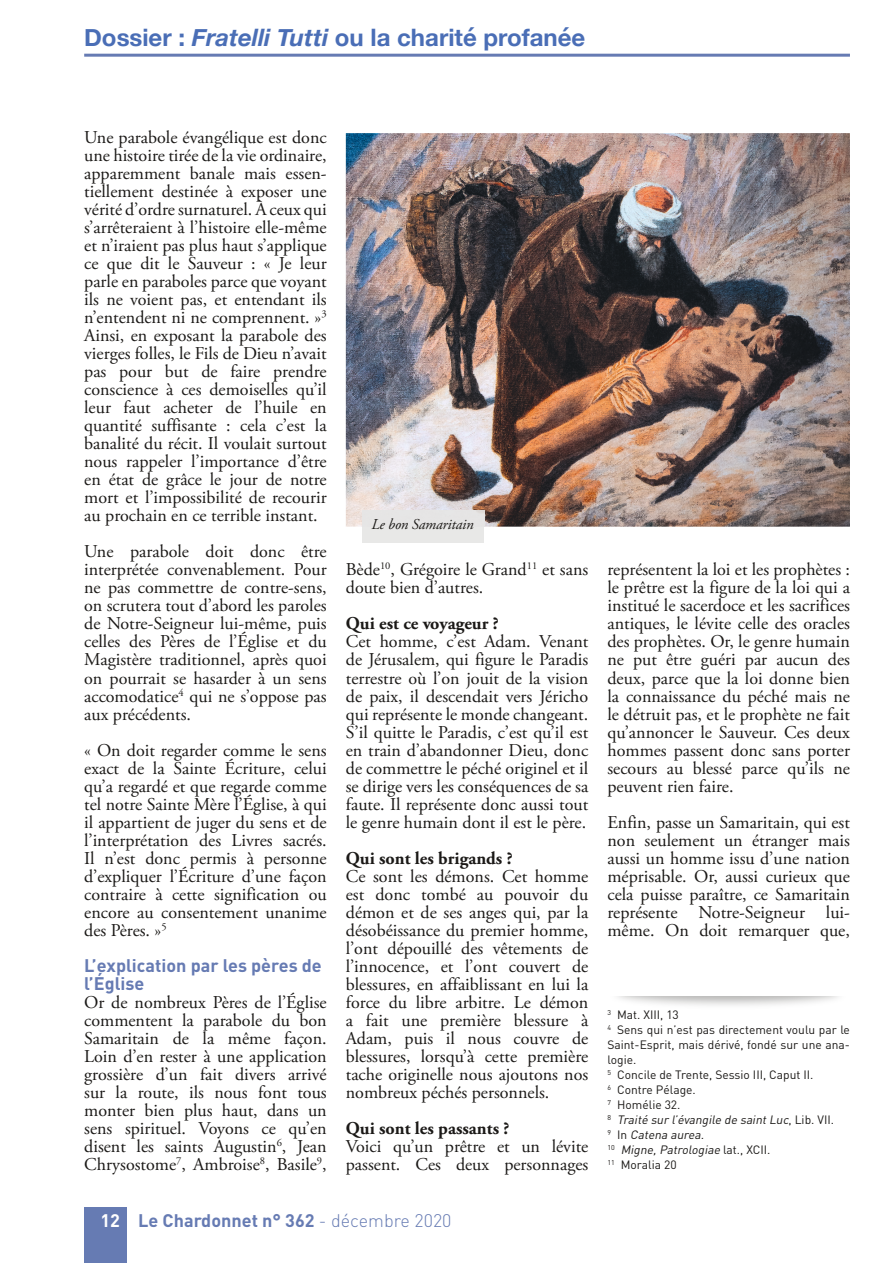
<style>
.page{position:relative;width:893px;height:1263px;background:#fff}
.page>*{position:absolute;margin:0;border:0;box-sizing:border-box;transform-origin:0 0}
.t1{font:700 24px "Helvetica Neue";color:#4a6eb6}
.t2{font:18px/18px "Adobe Garamond Pro";color:#1b1917;text-align:justify}
.t3{font:700 18px/18px "DIN";color:#667bb3}
.t4{font:700 18px "Adobe Garamond Pro";color:#1b1917}
.t5{font:italic 15px "Adobe Garamond Pro";letter-spacing:-.01em;color:#1b1917}
.t6{font:12px/15px "DIN";color:#1b1917}
.s1{font-style:italic}
.s2{color:#fff}
.s3{font-weight:300}
</style>
<div class="page">
<div style="left:84px;top:1207px;width:43px;height:55px;background:#667bb3"></div>
<hr style="left:84px;top:54px;width:766px;height:3px;background:#667bb3">
<img style="left:346px;top:133px;width:504px;height:393px">
<div style="left:362px;top:526px;width:122px;height:16px;background:#e8e8e7"></div>
<div style="left:362px;top:510px;width:122px;height:16px;background:#e6e5e5"></div>
<h1 class="t1" style="left:84px;top:19px;width:502px">Dossier : <span class="s1">Fratelli Tutti</span> ou la charité profanée</h1>
<p class="t2" style="left:84px;top:129px;width:244px">Une parabole évangélique est donc une histoire tirée de la vie ordinaire, apparemment banale mais essen&shy;tiellement destinée à exposer une vérité d’ordre surnaturel. À ceux qui s’arrêteraient à l’histoire elle-même et n’iraient pas plus haut s’applique ce que dit le Sauveur : « Je leur parle en paraboles parce que voyant ils ne voient pas, et entendant ils n’entendent ni ne comprennent. »<sup>3<br></sup>Ainsi, en exposant la parabole des vierges folles, le Fils de Dieu n’avait pas pour but de faire prendre conscience à ces demoiselles qu’il leur faut acheter de l’huile en quantité suffisante : cela c’est la banalité du récit. Il voulait surtout nous rappeler l’importance d’être en état de grâce le jour de notre mort et l’impossibilité de recourir au prochain en ce terrible instant.</p>
<p class="t2" style="left:84px;top:543px;width:244px">Une parabole doit donc être interprétée convenablement. Pour ne pas commettre de contre-sens, on scrutera tout d’abord les paroles de Notre-Seigneur lui-même, puis celles des Pères de l’Église et du Magistère traditionnel, après quoi on pourrait se hasarder à un sens accomodatice<sup>4</sup> qui ne s’oppose pas aux précédents.</p>
<p class="t2" style="left:84px;top:741px;width:244px">« On doit regarder comme le sens exact de la Sainte Écriture, celui qu’a regardé et que regarde comme tel notre Sainte Mère l’Église, à qui il appartient de juger du sens et de l’interprétation des Livres sacrés.<br>Il n’est donc permis à personne d’expliquer l’Écriture d’une façon contraire à cette signification ou encore au consentement unanime des Pères. »<sup>5</sup></p>
<p class="t3" style="left:84px;top:955px;width:239px">L’explication par les pères de l’Église</p>
<p class="t2" style="left:84px;top:993px;width:244px">Or de nombreux Pères de l’Église commentent la parabole du bon Samaritain de la même façon.<br>Loin d’en rester à une application grossière d’un fait divers arrivé sur la route, ils nous font tous monter bien plus haut, dans un sens spirituel. Voyons ce qu’en disent les saints Augustin<sup>6</sup>, Jean Chrysostome<sup>7</sup>, Ambroise<sup>8</sup>, Basile<sup>9</sup>,</p>
<p class="t5" style="left:371px;top:515px;width:104px">Le bon Samaritain</p>
<p class="t2" style="left:346px;top:561px;width:244px">Bède<sup>10</sup>, Grégoire le Grand<sup>11</sup> et sans doute bien d’autres.</p>
<p class="t4" style="left:346px;top:613px;width:154px">Qui est ce voyageur ?</p>
<p class="t2" style="left:346px;top:633px;width:244px">Cet homme, c’est Adam. Venant de Jérusalem, qui figure le Paradis terrestre où l’on jouit de la vision de paix, il descendait vers Jéricho qui représente le monde changeant.<br>S’il quitte le Paradis, c’est qu’il est en train d’abandonner Dieu, donc de commettre le péché originel et il se dirige vers les conséquences de sa faute. Il représente donc aussi tout le genre humain dont il est le père.</p>
<p class="t4" style="left:346px;top:847px;width:168px">Qui sont les brigands ?</p>
<p class="t2" style="left:346px;top:867px;width:244px">Ce sont les démons. Cet homme est donc tombé au pouvoir du démon et de ses anges qui, par la désobéissance du premier homme, l’ont dépouillé des vêtements de l’innocence, et l’ont couvert de blessures, en affaiblissant en lui la force du libre arbitre. Le démon a fait une première blessure à Adam, puis il nous couvre de blessures, lorsqu’à cette première tache originelle nous ajoutons nos nombreux péchés personnels.</p>
<p class="t4" style="left:346px;top:1117px;width:165px">Qui sont les passants ?</p>
<p class="t2" style="left:346px;top:1137px;width:244px">Voici qu’un prêtre et un lévite passent. Ces deux personnages</p>
<p class="t3" style="left:100px;top:1210px;width:353px"><span class="s2">12</span> Le Chardonnet n° 362 <span class="s3">- décembre 2020</span></p>
<p class="t2" style="left:607px;top:561px;width:244px">représentent la loi et les prophètes : le prêtre est la figure de la loi qui a institué le sacerdoce et les sacrifices antiques, le lévite celle des oracles des prophètes. Or, le genre humain ne put être guéri par aucun des deux, parce que la loi donne bien la connaissance du péché mais ne le détruit pas, et le prophète ne fait qu’annoncer le Sauveur. Ces deux hommes passent donc sans porter secours au blessé parce qu’ils ne peuvent rien faire.</p>
<p class="t2" style="left:607px;top:813px;width:244px">Enfin, passe un Samaritain, qui est non seulement un étranger mais aussi un homme issu d’une nation méprisable. Or, aussi curieux que cela puisse paraître, ce Samaritain représente Notre-Seigneur lui&shy;même. On doit remarquer que,</p>
<p class="t6" style="left:607px;top:1006px;width:244px"><sup>3</sup> Mat. XIII, 13<br><sup>4</sup> Sens qui n’est pas directement voulu par le<br>Saint-Esprit, mais dérivé, fondé sur une ana&shy;logie.<br><sup>5</sup> Concile de Trente, Sessio III, Caput II.<br><sup>6</sup> Contre Pélage.<br><sup>7</sup> Homélie 32.<br><sup>8</sup> <span class="s1">Traité sur l’évangile de saintLuc</span>, L i b . V I I .<br><sup>9</sup> I n <span class="s1">Catena aurea.<br></span><sup>1</sup> <sup>0</sup> <span class="s1">Migne,Patrologiae</span> la t . , XC I I .<br><sup>11</sup> Moralia 20</p>
</div>
